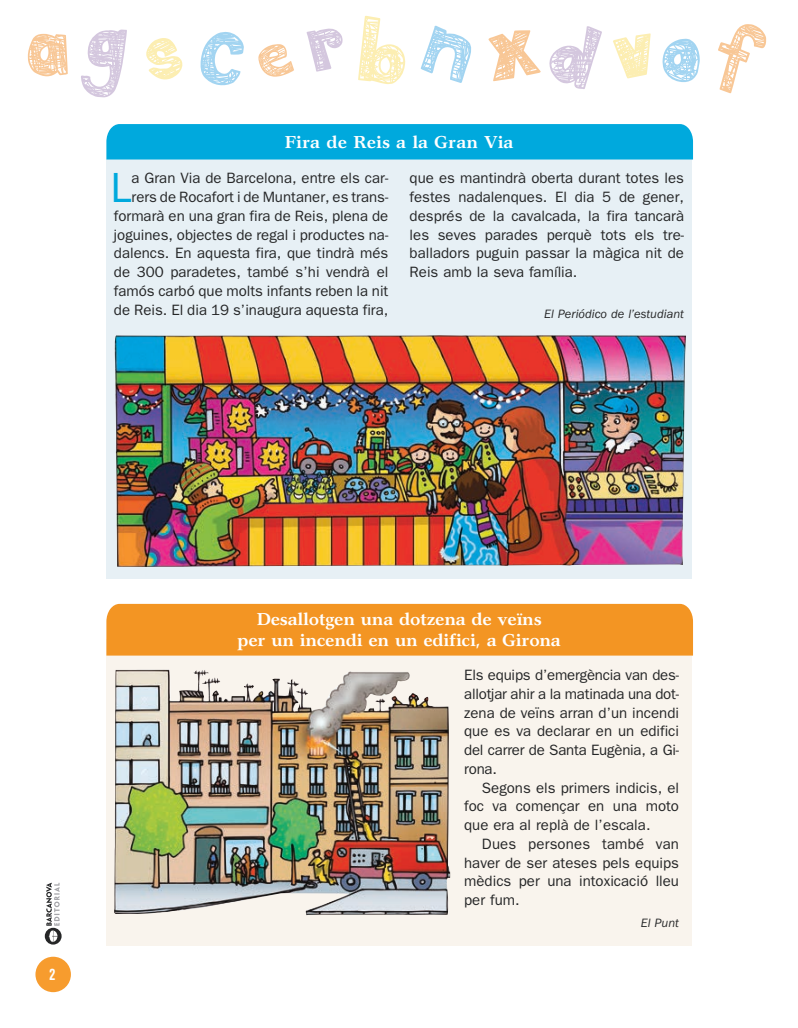
<style>
.page{position:relative;width:798px;height:1028px;background:#fff}
.page>*{position:absolute;margin:0;border:0;box-sizing:border-box;transform-origin:0 0}
.t1{font:42.38px "ITC Franklin Gothic Std";color:#00a9dd}
.t2{font:700 17.5px/21px "Garth Graphic Std";letter-spacing:-.015em;color:#fff;text-align:center}
.t3{font:15px/18.8px "ITC Franklin Gothic Std";color:#252627;text-align:justify}
.t4{font:700 15px "Heading Pro";color:#fff}
.t5{font:italic 12.5px "ITC Franklin Gothic Std";color:#252627}
</style>
<div class="page">
<div style="left:106px;top:160px;width:585px;height:419px;background:#e7f0f5"></div>
<div style="left:106px;top:124px;width:586px;height:35px;background:#00a9dd"></div>
<div style="left:106px;top:639px;width:585px;height:307px;background:#f9f4ed"></div>
<div style="left:106px;top:604px;width:586px;height:51px;background:#f39523"></div>
<img style="left:114px;top:335px;width:571px;height:232px">
<img style="left:114px;top:669px;width:336px;height:246px">
<div style="left:35px;top:956px;width:36px;height:36px;background:#f79c2e;border-radius:50%"></div>
<svg style="left:45px;top:882px;width:17px;height:62px"></svg>
<p class="t2" style="left:284px;top:132px;width:230px">Fira de Reis a la Gran Via</p>
<p class="t3" style="left:114px;top:169px;width:276px;text-align:right">a Gran Via de Barcelona, entre els car&shy;rers de Rocafort i de Muntaner, es trans&shy;formarà en una gran fira de Reis, plena de joguines, objectes de regal i productes na&shy;dalencs. En aquesta fira, que tindrà més de 300 paradetes, també s’hi vendrà el famós carbó que molts infants reben la nit de Reis. El dia 19 s’inaugura aquesta fira,</p>
<p class="t3" style="left:409px;top:169px;width:276px">que es mantindrà oberta durant totes les festes nadalenques. El dia 5 de gener, després de la cavalcada, la fira tancarà les seves parades perquè tots els tre&shy;balladors puguin passar la màgica nit de Reis amb la seva família.</p>
<h1 class="t1" style="left:110px;top:163px;width:23px">L</h1>
<p class="t5" style="left:544px;top:307px;width:141px">El Periódico de l’estudiant</p>
<p class="t4" style="left:49px;top:965px;width:8px">2</p>
<p class="t2" style="left:237px;top:608px;width:325px">Desallotgen una dotzena de veïns<br>per un incendi en un edifici, a Girona</p>
<p class="t3" style="left:464px;top:665px;width:216px">Els equips d’emergència van des&shy;allotjar ahir a la matinada una dot&shy;zena de veïns arran d’un incendi que es va declarar en un edifici del carrer de Santa Eugènia, a Gi&shy;rona.</p>
<p class="t3" style="left:464px;top:778px;width:216px;text-indent:18px">Segons els primers indicis, el foc va començar en una moto que era al replà de l’escala.</p>
<p class="t3" style="left:464px;top:834px;width:216px;text-indent:18px">Dues persones també van haver de ser ateses pels equips mèdics per una intoxicació lleu per fum.</p>
<p class="t5" style="left:640px;top:916px;width:40px">El Punt</p>
</div>
